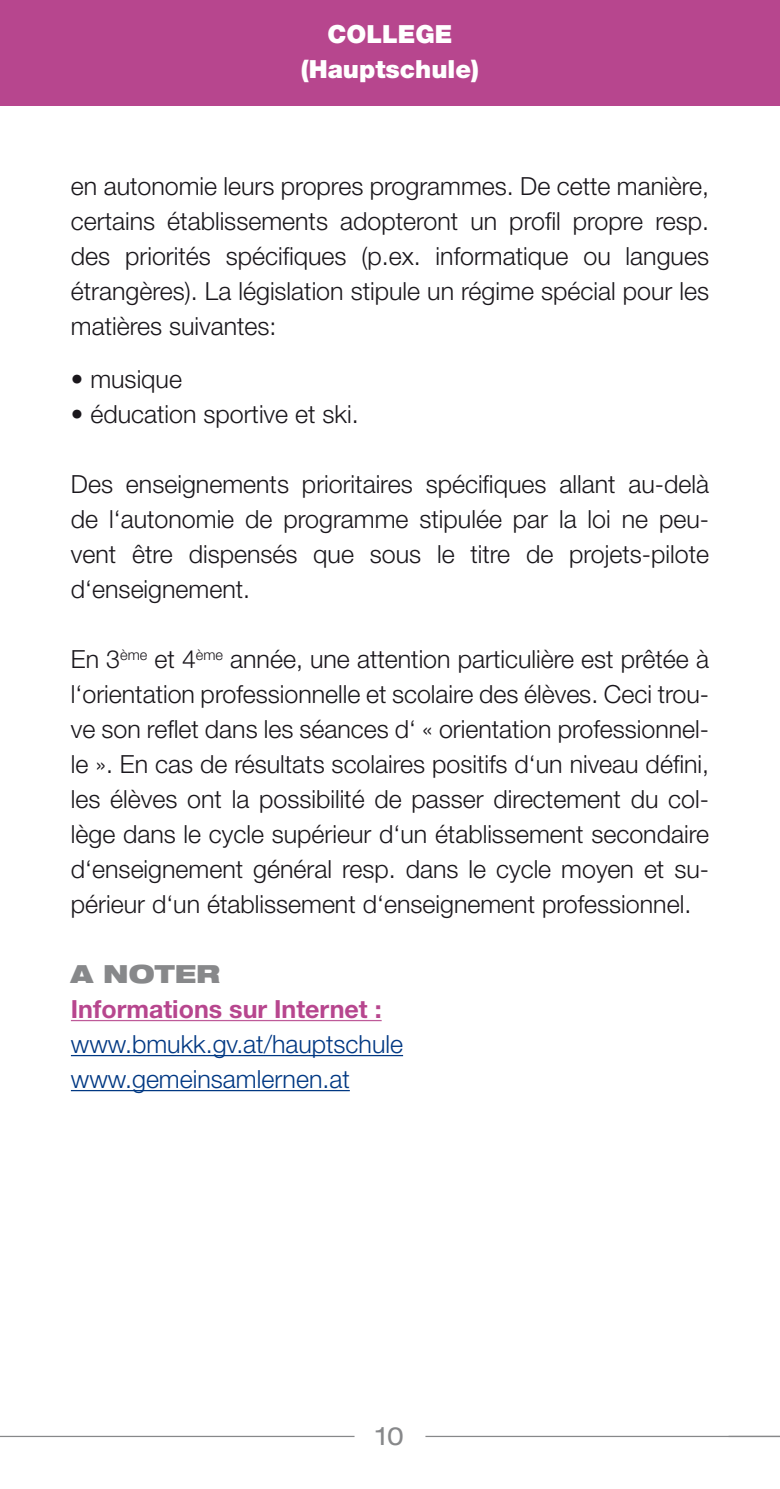
<style>
.page{position:relative;width:780px;height:1489px;background:#fff}
.page>*{position:absolute;margin:0;border:0;box-sizing:border-box;transform-origin:0 0}
.t1{font:300 25px/35px "Helvetica Neue LT Std";color:#1a171c;text-align:justify}
.t2{font:300 25px/35px "Helvetica Neue LT Std";color:#003883}
.t3{font:700 25px "Helvetica Neue LT Std";color:#b7468e}
.t4{font:900 25px/35px "Helvetica Neue LT Std";color:#fff;text-align:center}
.t5{font:900 expanded 25px "Helvetica Neue LT Std";color:#87888a}
.t6{font:expanded 25px "Helvetica Neue";color:#87888a}
</style>
<div class="page">
<hr style="left:0;top:1435px;width:354px;height:1px;background:#87888a">
<hr style="left:425px;top:1435px;width:355px;height:1px;background:#87888a">
<div style="left:0;top:0;width:780px;height:105px;background:#b7468e"></div>
<hr style="left:71px;top:1019px;width:310px;height:2px;background:#be5b99">
<hr style="left:71px;top:1054px;width:332px;height:2px;background:#003883">
<hr style="left:71px;top:1089px;width:279px;height:2px;background:#003883">
<hr style="left:779px;top:0;width:1px;height:105px;background:#a3006f">
<p class="t4" style="left:301px;top:16px;width:180px">COLLEGE (Hauptschule)</p>
<p class="t1" style="left:71px;top:168px;width:639px">en autonomie leurs propres programmes. De cette manière, certains établissements adopteront un profil propre resp. des priorités spécifiques (p.ex. informatique ou langues étrangères). La législation stipule un régime spécial pour les matières suivantes:</p>
<p class="t1" style="left:71px;top:361px;width:113px">• musique</p>
<p class="t1" style="left:71px;top:396px;width:289px">• éducation sportive et ski.</p>
<p class="t1" style="left:71px;top:466px;width:639px">Des enseignements prioritaires spécifiques allant au-delà de l‘autonomie de programme stipulée par la loi ne peu&shy;vent être dispensés que sous le titre de projets-pilote d‘enseignement.</p>
<p class="t1" style="left:71px;top:641px;width:639px">En 3<sup>ème</sup> et 4<sup>ème</sup> année, une attention particulière est prêtée à l‘orientation professionnelle et scolaire des élèves. Ceci trou&shy;ve son reflet dans les séances d‘ « orientation professionnel&shy;le ». En cas de résultats scolaires positifs d‘un niveau défini, les élèves ont la possibilité de passer directement du col&shy;lège dans le cycle supérieur d‘un établissement secondaire d‘enseignement général resp. dans le cycle moyen et su&shy;périeur d‘un établissement d‘enseignement professionnel.</p>
<p class="t5" style="left:71px;top:957px;width:151px">A NOTER</p>
<p class="t3" style="left:71px;top:993px;width:312px">Informations sur Internet :</p>
<p class="t2" style="left:71px;top:1026px;width:333px">www.bmukk.gv.at/hauptschule www.gemeinsamlernen.at</p>
<p class="t6" style="left:376px;top:1420px;width:29px">10</p>
</div>
